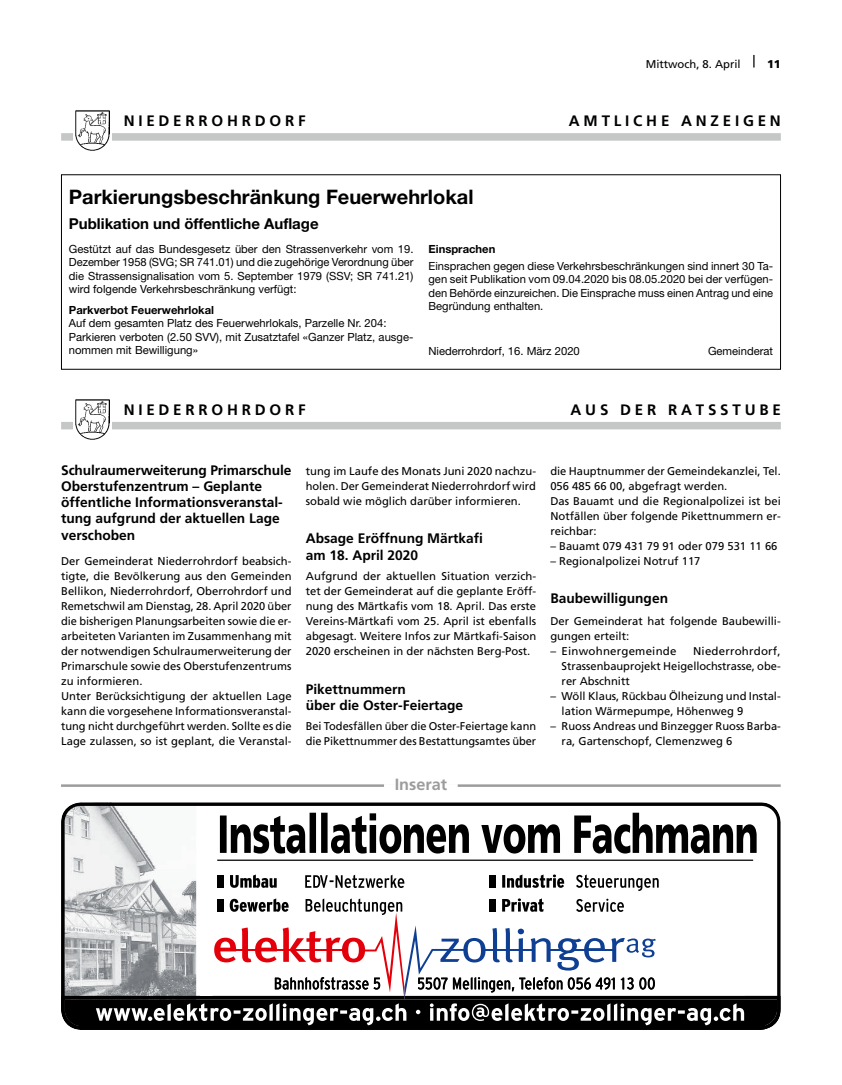
<style>
.page{position:relative;width:842px;height:1085px;background:#fff}
.page>*{position:absolute;margin:0;border:0;box-sizing:border-box;transform-origin:0 0}
.t1{font:700 20px "Helvetica Neue LT Std";color:#000}
.t2{font:700 16.25px "Frutiger LT Std";color:#9c9c9d}
.t3{font:700 15.12px "Frutiger LT Std";letter-spacing:.25em;color:#000}
.t4{font:15px "Helvetica Neue LT Std";color:#000}
.t5{font:700 15px "Helvetica Neue LT Std";color:#000}
.t6{font:700 13.75px/16.2px "Frutiger LT Std";color:#000}
.t7{font:11.25px/15px "Frutiger LT Std";color:#000}
.t8{font:11.25px/13.5px "Helvetica Neue LT Std";color:#000;text-align:justify}
.t9{font:700 11.25px "Helvetica Neue LT Std";color:#000}
.t10{font:900 11.25px "Frutiger LT Std";color:#000}
</style>
<div class="page">
<svg style="left:753px;top:55px;width:1px;height:13px"></svg>
<div style="left:61px;top:133px;width:719px;height:8px;background:#c5c6c6"></div>
<svg style="left:73px;top:110px;width:39px;height:41px"></svg>
<img style="left:76px;top:111px;width:33px;height:39px">
<div style="left:61px;top:422px;width:719px;height:7px;background:#c5c6c6"></div>
<svg style="left:73px;top:399px;width:39px;height:41px"></svg>
<img style="left:76px;top:399px;width:33px;height:40px">
<svg style="left:61px;top:802px;width:719px;height:72px"></svg>
<svg style="left:212px;top:810px;width:548px;height:64px"></svg>
<hr style="left:217px;top:859px;width:536px;height:1px;background:#000">
<svg style="left:208px;top:812px;width:548px;height:41px"></svg>
<svg style="left:61px;top:874px;width:719px;height:155px"></svg>
<hr style="left:61px;top:784px;width:719px;height:2px;background:#9c9c9d">
<hr style="left:384px;top:784px;width:73px;height:3px;background:#fff">
<p class="t7" style="left:645px;top:56px;width:97px">Mittwoch, 8. April</p>
<p class="t10" style="left:767px;top:57px;width:15px">11</p>
<h3 class="t3" style="left:124px;top:112px;width:183px">NIEDERROHRDORF</h3>
<h3 class="t3" style="left:569px;top:112px;width:213px">AMTLICHE ANZEIGEN</h3>
<h1 class="t1" style="left:69px;top:184px;width:406px">Parkierungsbeschränkung Feuerwehrlokal</h1>
<h3 class="t5" style="left:69px;top:214px;width:251px">Publikation und öffentliche Auflage</h3>
<p class="t8" style="left:69px;top:242px;width:346px">Gestützt auf das Bundesgesetz über den Strassenverkehr vom 19.<br>Dezember 1958 (SVG; SR 741.01) und die zugehörige Verordnung über die Strassensignalisation vom 5. September 1979 (SSV; SR 741.21) wird folgende Verkehrsbeschränkung verfügt:</p>
<p class="t9" style="left:69px;top:303px;width:147px">Parkverbot Feuerwehrlokal</p>
<p class="t8" style="left:69px;top:316px;width:346px;text-align:left">Auf dem gesamten Platz des Feuerwehrlokals, Parzelle Nr. 204:<br>Parkieren verboten (2.50 SVV), mit Zusatztafel «Ganzer Platz, ausge&shy;nommen mit Bewilligung»</p>
<p class="t9" style="left:428px;top:242px;width:68px">Einsprachen</p>
<p class="t8" style="left:428px;top:259px;width:346px">Einsprachen gegen diese Verkehrsbeschränkungen sind innert 30 Ta&shy;gen seit Publikation vom 09.04.2020 bis 08.05.2020 bei der verfügen&shy;den Behörde einzureichen. Die Einsprache muss einen Antrag und eine Begründung enthalten.</p>
<p class="t8" style="left:428px;top:344px;width:153px">Niederrohrdorf, 16. März 2020</p>
<p class="t8" style="left:708px;top:344px;width:67px">Gemeinderat</p>
<h3 class="t3" style="left:124px;top:400px;width:183px">NIEDERROHRDORF</h3>
<h3 class="t3" style="left:570px;top:400px;width:212px">AUS DER RATSSTUBE</h3>
<p class="t6" style="left:61px;top:461px;width:232px">Schulraumerweiterung Primarschule<br>Oberstufenzentrum – Geplante öffentliche Informationsveranstal&shy;tung aufgrund der aktuellen Lage verschoben</p>
<p class="t7" style="left:61px;top:553px;width:232px">Der Gemeinderat Niederrohrdorf beabsich&shy;tigte, die Bevölkerung aus den Gemeinden Bellikon, Niederrohrdorf, Oberrohrdorf und Remetschwil am Dienstag, 28. April 2020 über die bisherigen Planungsarbeiten sowie die er&shy;arbeiteten Varianten im Zusammenhang mit der notwendigen Schulraumerweiterung der Primarschule sowie des Oberstufenzentrums zu informieren.<br>Unter Berücksichtigung der aktuellen Lage kann die vorgesehene Informationsveranstal&shy;tung nicht durchgeführt werden. Sollte es die Lage zulassen, so ist geplant, die Veranstal-</p>
<p class="t7" style="left:306px;top:463px;width:232px;text-align:justify">tung im Laufe des Monats Juni 2020 nachzu&shy;holen. Der Gemeinderat Niederrohrdorf wird sobald wie möglich darüber informieren.</p>
<p class="t6" style="left:306px;top:530px;width:179px">Absage Eröffnung Märtkafi am 18. April 2020</p>
<p class="t7" style="left:306px;top:568px;width:232px;text-align:justify">Aufgrund der aktuellen Situation verzich&shy;tet der Gemeinderat auf die geplante Eröff&shy;nung des Märtkafis vom 18. April. Das erste Vereins-Märtkafi vom 25. April ist ebenfalls abgesagt. Weitere Infos zur Märtkafi-Saison 2020 erscheinen in der nächsten Berg-Post.</p>
<p class="t6" style="left:306px;top:680px;width:159px">Pikettnummern<br>über die Oster-Feiertage</p>
<p class="t7" style="left:306px;top:718px;width:232px">Bei Todesfällen über die Oster-Feiertage kann die Pikettnummer des Bestattungsamtes über</p>
<h3 class="t4" style="left:222px;top:732px;width:292px">Zollinger_7sp.indd | 03. April 2020, 09:20</h3>
<h2 class="t2" style="left:394px;top:774px;width:54px">Inserat</h2>
<p class="t7" style="left:550px;top:463px;width:232px">die Hauptnummer der Gemeindekanzlei, Tel.<br>056 485 66 00, abgefragt werden.<br>Das Bauamt und die Regionalpolizei ist bei Notfällen über folgende Pikettnummern er&shy;reichbar:</p>
<p class="t7" style="left:550px;top:538px;width:229px">– Bauamt 079 431 79 91 oder 079 531 11 66</p>
<p class="t7" style="left:550px;top:553px;width:152px">– Regionalpolizei Notruf 117</p>
<p class="t6" style="left:550px;top:590px;width:119px">Baubewilligungen</p>
<p class="t7" style="left:550px;top:613px;width:232px">Der Gemeinderat hat folgende Baubewilli&shy;gungen erteilt:</p>
<p class="t7" style="left:550px;top:643px;width:128px">– Einwohnergemeinde</p>
<p class="t7" style="left:561px;top:643px;width:221px;text-align:justify;text-indent:131px">Niederrohrdorf, Strassenbauprojekt Heigellochstrasse, obe&shy;rer Abschnitt</p>
<p class="t7" style="left:561px;top:688px;width:221px;text-indent:-11px">– Wöll Klaus, Rückbau Ölheizung und Instal&shy;lation Wärmepumpe, Höhenweg 9</p>
<p class="t7" style="left:561px;top:718px;width:221px;text-indent:-11px">– Ruoss Andreas und Binzegger Ruoss Barba&shy;ra, Gartenschopf, Clemenzweg 6</p>
</div>
